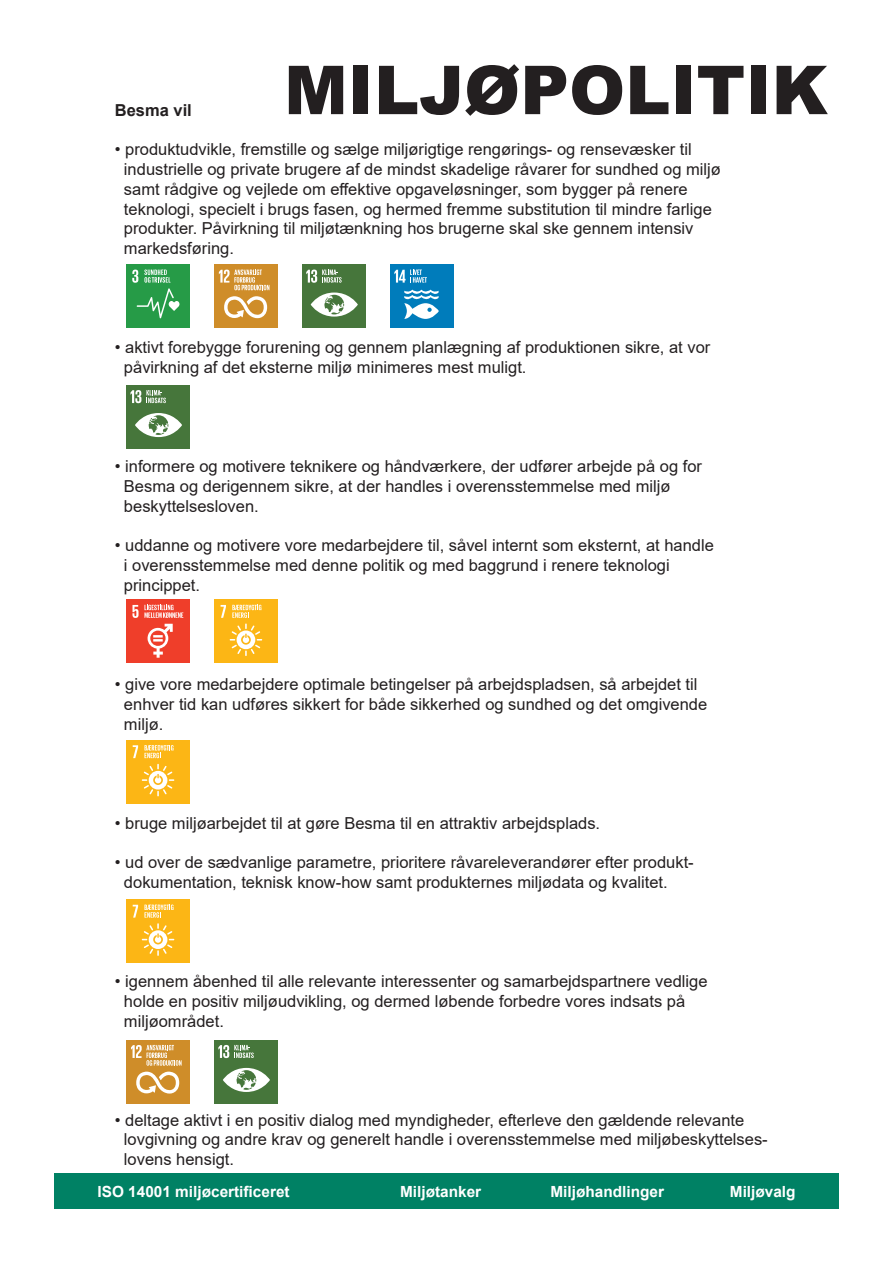
<style>
.page{position:relative;width:893px;height:1263px;background:#fff}
.page>*{position:absolute;margin:0;border:0;box-sizing:border-box;transform-origin:0 0}
.t1{font:900 67.5px "Arial";color:#231f20}
.t2{font:16.5px/19.8px "Arial";color:#231f20}
.t3{font:700 16.5px "Arial";color:#231f20}
.t4{font:700 15.3px "Arial";color:#fff}
</style>
<div class="page">
<div style="left:54px;top:1173px;width:785px;height:36px;background:#008164"></div>
<div style="left:126px;top:264px;width:64px;height:64px;background:#269b47"></div>
<svg style="left:132px;top:269px;width:47px;height:49px"></svg>
<div style="left:214px;top:264px;width:64px;height:64px;background:#cf8d29"></div>
<svg style="left:224px;top:296px;width:43px;height:22px"></svg>
<svg style="left:219px;top:269px;width:50px;height:21px"></svg>
<div style="left:302px;top:264px;width:64px;height:64px;background:#46763b"></div>
<svg style="left:311px;top:292px;width:47px;height:25px"></svg>
<svg style="left:306px;top:270px;width:36px;height:13px"></svg>
<div style="left:390px;top:264px;width:64px;height:64px;background:#007cbb"></div>
<svg style="left:404px;top:290px;width:35px;height:29px"></svg>
<svg style="left:394px;top:270px;width:33px;height:13px"></svg>
<div style="left:126px;top:385px;width:64px;height:64px;background:#46763b"></div>
<svg style="left:135px;top:413px;width:47px;height:24px"></svg>
<svg style="left:130px;top:390px;width:36px;height:13px"></svg>
<div style="left:126px;top:600px;width:64px;height:63px;background:#ef3e2a"></div>
<svg style="left:148px;top:624px;width:25px;height:34px"></svg>
<svg style="left:132px;top:605px;width:51px;height:13px"></svg>
<div style="left:214px;top:600px;width:64px;height:63px;background:#fcb615"></div>
<svg style="left:221px;top:605px;width:41px;height:51px"></svg>
<div style="left:126px;top:740px;width:64px;height:64px;background:#fcb615"></div>
<svg style="left:133px;top:745px;width:5px;height:13px"></svg>
<svg style="left:142px;top:764px;width:32px;height:32px"></svg>
<svg style="left:144px;top:745px;width:30px;height:13px"></svg>
<div style="left:126px;top:899px;width:64px;height:64px;background:#fcb615"></div>
<svg style="left:133px;top:904px;width:41px;height:52px"></svg>
<div style="left:126px;top:1040px;width:64px;height:63px;background:#cf8d29"></div>
<svg style="left:131px;top:1045px;width:51px;height:48px"></svg>
<div style="left:214px;top:1040px;width:64px;height:63px;background:#46763b"></div>
<svg style="left:223px;top:1068px;width:47px;height:24px"></svg>
<svg style="left:218px;top:1045px;width:36px;height:13px"></svg>
<h1 class="t1" style="left:284px;top:41px;width:545px">MILJØPOLITIK</h1>
<p class="t3" style="left:115px;top:98px;width:79px">Besma vil</p>
<p class="t2" style="left:124px;top:139px;width:598px;text-indent:-9px">• produktudvikle, fremstille og sælge miljørigtige rengørings- og rensevæsker til industrielle og private brugere af de mindst skadelige råvarer for sundhed og miljø samt rådgive og vejlede om effektive opgaveløsninger, som bygger på renere teknologi, specielt i brugs fasen, og hermed fremme substitution til mindre farlige produkter. Påvirkning til miljøtænkning hos brugerne skal ske gennem intensiv markedsføring.</p>
<p class="t2" style="left:124px;top:337px;width:588px;text-indent:-9px">• aktivt forebygge forurening og gennem planlægning af produktionen sikre, at vor påvirkning af det eksterne miljø minimeres mest muligt.</p>
<p class="t2" style="left:124px;top:456px;width:580px;text-indent:-9px">• informere og motivere teknikere og håndværkere, der udfører arbejde på og for<br>Besma og derigennem sikre, at der handles i overensstemmelse med miljø beskyttelsesloven.</p>
<p class="t2" style="left:124px;top:535px;width:591px;text-indent:-9px">• uddanne og motivere vore medarbejdere til, såvel internt som eksternt, at handle i overensstemmelse med denne politik og med baggrund i renere teknologi princippet.</p>
<p class="t2" style="left:124px;top:674px;width:585px;text-indent:-9px">• give vore medarbejdere optimale betingelser på arbejdspladsen, så arbejdet til enhver tid kan udføres sikkert for både sikkerhed og sundhed og det omgivende miljø.</p>
<p class="t2" style="left:115px;top:813px;width:487px">• bruge miljøarbejdet til at gøre Besma til en attraktiv arbejdsplads.</p>
<p class="t2" style="left:124px;top:852px;width:571px;text-indent:-9px">• ud over de sædvanlige parametre, prioritere råvareleverandører efter produkt&shy;dokumentation, teknisk know-how samt produkternes miljødata og kvalitet.</p>
<p class="t2" style="left:124px;top:971px;width:585px;text-indent:-9px">• igennem åbenhed til alle relevante interessenter og samarbejdspartnere vedlige holde en positiv miljøudvikling, og dermed løbende forbedre vores indsats på miljøområdet.</p>
<p class="t2" style="left:124px;top:1110px;width:645px;text-indent:-9px">• deltage aktivt i en positiv dialog med myndigheder, efterleve den gældende relevante lovgivning og andre krav og generelt handle i overensstemmelse med miljøbeskyttelses&shy;lovens hensigt.</p>
<p class="t4" style="left:98px;top:1181px;width:194px">ISO 14001 miljøcertificeret</p>
<p class="t4" style="left:400px;top:1181px;width:83px">Miljøtanker</p>
<p class="t4" style="left:550px;top:1181px;width:115px">Miljøhandlinger</p>
<p class="t4" style="left:730px;top:1181px;width:67px">Miljøvalg</p>
</div>
